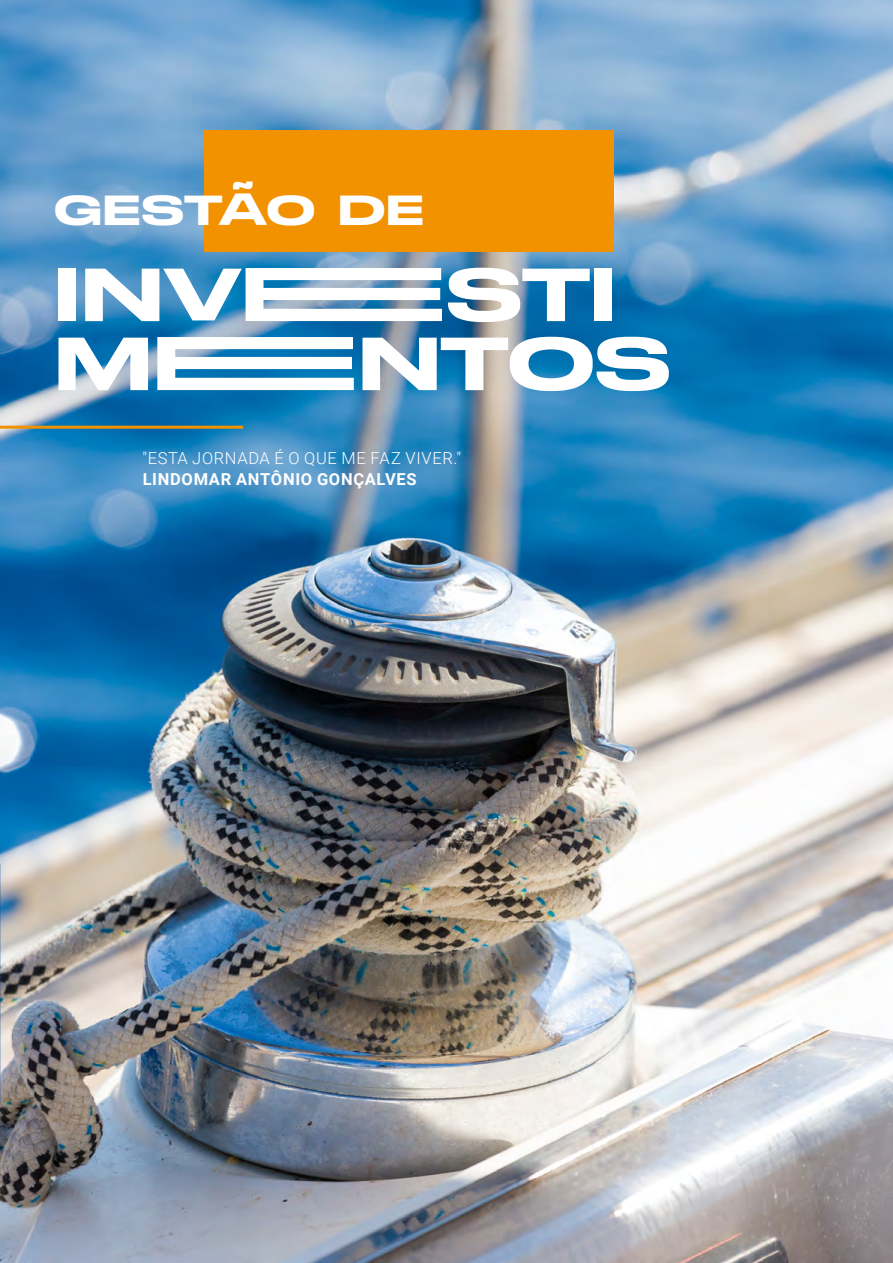
<style>
.page{position:relative;width:893px;height:1263px;background:#fff}
.page>*{position:absolute;margin:0;border:0;box-sizing:border-box;transform-origin:0 0}
.t1{font:75px/69px "Stretch Pro";letter-spacing:-.01em;color:#fff}
.t2{font:42px "Stretch Pro";letter-spacing:-.005em;color:#fff}
.t3{font:300 16.5px "Roboto";letter-spacing:.04em;color:#fff}
.t4{font:700 16.5px "Roboto";letter-spacing:.045em;color:#fff}
</style>
<div class="page">
<img style="left:0;top:0;width:893px;height:1263px">
<div style="left:204px;top:130px;width:409px;height:122px;background:#f39200"></div>
<hr style="left:0;top:426px;width:243px;height:3px;background:#f39200">
<h2 class="t2" style="left:54px;top:180px;width:372px">GESTÃO DE</h2>
<h1 class="t1" style="left:54px;top:257px;width:619px">INVEESTI<br>MEENTOS</h1>
<p class="t3" style="left:142px;top:447px;width:320px">"ESTA JORNADA É O QUE ME FAZ VIVER."</p>
<p class="t4" style="left:143px;top:468px;width:276px">LINDOMAR ANTÔNIO GONÇALVES</p>
</div>
